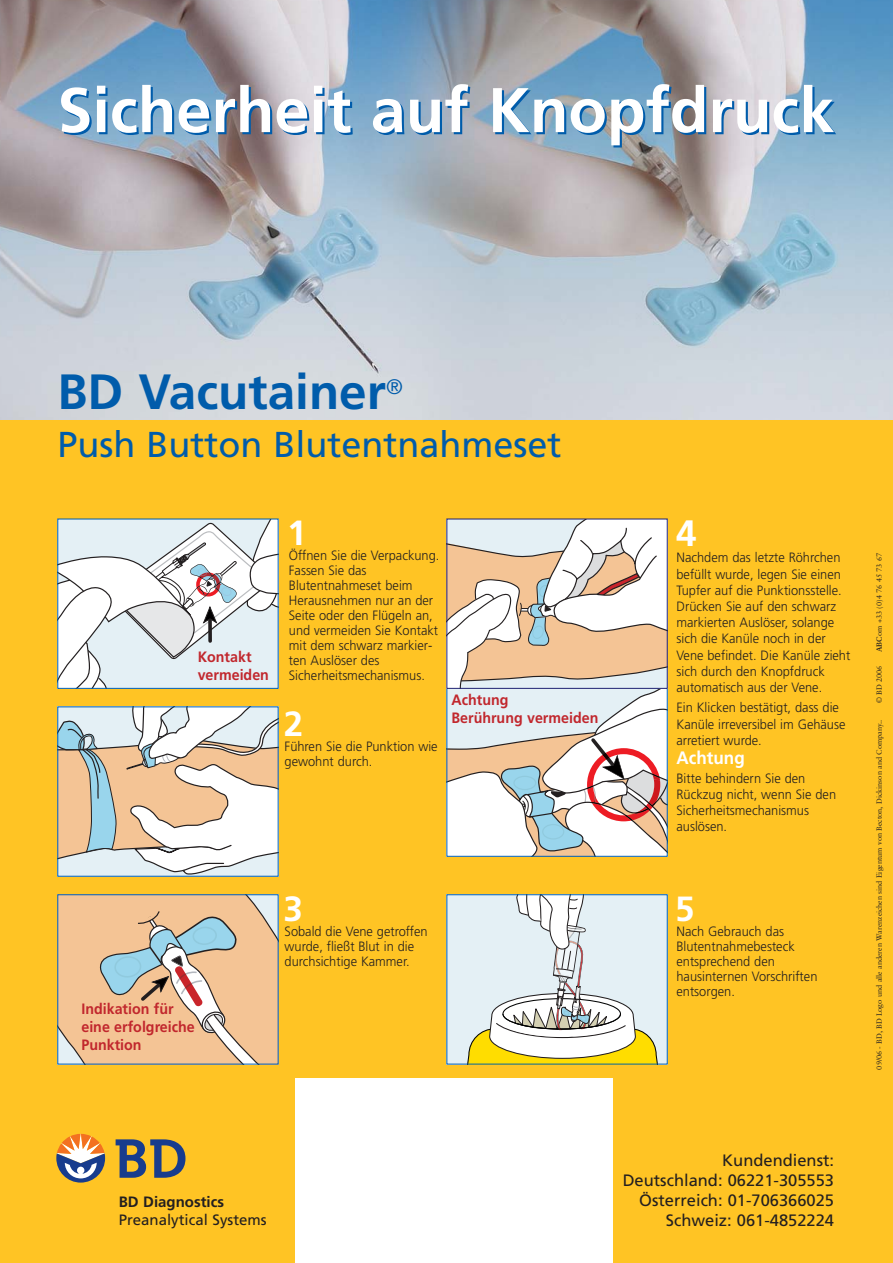
<style>
.page{position:relative;width:893px;height:1263px;background:#fff}
.page>*{position:absolute;margin:0;border:0;box-sizing:border-box;transform-origin:0 0}
.t1{font:700 63px "Frutiger";color:#005cab}
.t2{font:700 49.5px "Frutiger";color:#005cab}
.t3{font:700 36.75px "Frutiger";color:#fff}
.t4{font:36px "Frutiger";color:#005cab}
.t5{font:700 34.95px "Frutiger";color:#fff}
.t6{font:300 21px "Frutiger";color:#005cab}
.t7{font:700 18px "Frutiger";color:#fff;scale:.95 1}
.t8{font:16.5px/19.8px "Frutiger";color:#231f20;text-align:right}
.t9{font:700 15px/18px "Frutiger";color:#c1272d;scale:.95 1}
.t10{font:15px "Frutiger";color:#231f20}
.t11{font:700 15px "Frutiger";color:#231f20}
.t12{font:300 13.5px/15px "Frutiger";color:#231f20;scale:.95 1}
.t13{font:7.5px "Sabon";color:#231f20}
.s1{font-weight:700}
</style>
<div class="page">
<img style="left:0;top:0;width:893px;height:421px">
<div style="left:0;top:421px;width:893px;height:842px;background:#ffc424"></div>
<svg style="left:59px;top:708px;width:218px;height:166px;background:#e0d6c9"></svg>
<svg style="left:59px;top:521px;width:218px;height:166px;background:#e2e7ea"></svg>
<div style="left:57px;top:519px;width:222px;height:170px;border:1px solid #005cab"></div>
<svg style="left:447px;top:521px;width:220px;height:335px;background:#e4d9cf"></svg>
<div style="left:446px;top:519px;width:222px;height:170px;border:1px solid #1e2171"></div>
<svg style="left:116px;top:1139px;width:69px;height:39px"></svg>
<svg style="left:56px;top:1134px;width:49px;height:48px"></svg>
<svg style="left:59px;top:896px;width:218px;height:166px;background:#e3c2a0"></svg>
<svg style="left:448px;top:896px;width:218px;height:166px;background:#e0e5da"></svg>
<div style="left:446px;top:894px;width:222px;height:170px;border:1px solid #005cab"></div>
<div style="left:295px;top:1078px;width:317px;height:185px;background:#fff"></div>
<h1 class="t1" style="left:60px;top:87px;width:778px">Sicherheit auf Knopfdruck</h1>
<h2 class="t2" style="left:57px;top:372px;width:330px">BD Vacutainer</h2>
<h3 class="t6" style="left:386px;top:378px;width:18px">®</h3>
<h3 class="t4" style="left:57px;top:430px;width:505px">Push Button Blutentnahmeset</h3>
<p class="t9" style="left:198px;top:648px;width:77px">Kontakt vermeiden</p>
<h3 class="t5" style="left:287px;top:519px;width:21px">1</h3>
<p class="t12" style="left:289px;top:549px;width:160px">Öffnen Sie die Verpackung.<br>Fassen Sie das<br>Blutentnahmeset beim<br>Herausnehmen nur an der<br>Seite oder den Flügeln an, und vermeiden Sie Kontakt mit dem schwarz markier&shy;ten Auslöser des<br>Sicherheitsmechanismus.</p>
<h3 class="t5" style="left:284px;top:710px;width:21px">2</h3>
<p class="t12" style="left:285px;top:740px;width:163px">Führen Sie die Punktion wie gewohnt durch.</p>
<p class="t9" style="left:451px;top:692px;width:156px">Achtung<br>Berührung vermeiden</p>
<p class="t9" style="left:81px;top:1001px;width:121px">Indikation für eine erfolgreiche<br>Punktion</p>
<h3 class="t5" style="left:284px;top:894px;width:21px">3</h3>
<p class="t12" style="left:285px;top:924px;width:152px">Sobald die Vene getroffen wurde, fließt Blut in die durchsichtige Kammer.</p>
<h3 class="t3" style="left:676px;top:519px;width:22px">4</h3>
<p class="t12" style="left:676px;top:551px;width:184px;line-height:16.2px">Nachdem das letzte Röhrchen befüllt wurde, legen Sie einen<br>Tupfer auf die Punktionsstelle.<br>Drücken Sie auf den schwarz markierten Auslöser, solange sich die Kanüle noch in der<br>Vene befindet. Die Kanüle zieht sich durch den Knopfdruck automatisch aus der Vene.</p>
<p class="t12" style="left:676px;top:701px;width:179px;line-height:16.2px">Ein Klicken bestätigt, dass die<br>Kanüle irreversibel im Gehäuse arretiert wurde.</p>
<h3 class="t7" style="left:676px;top:751px;width:73px">Achtung</h3>
<p class="t12" style="left:676px;top:771px;width:170px;line-height:16.2px">Bitte behindern Sie den<br>Rückzug nicht, wenn Sie den<br>Sicherheitsmechanismus auslösen.</p>
<h3 class="t5" style="left:675px;top:894px;width:21px">5</h3>
<p class="t12" style="left:676px;top:924px;width:150px">Nach Gebrauch das<br>Blutentnahmebesteck entsprechend den hausinternen Vorschriften entsorgen.</p>
<p class="t13" style="left:876px;top:652px;width:101px;rotate:-90deg"><span class="s1">ABC</span>om +33 (0)4 76 45 73 67</p>
<p class="t13" style="left:876px;top:703px;width:39px;rotate:-90deg">© BD 2006</p>
<p class="t13" style="left:876px;top:1069px;width:352px;rotate:-90deg">09/06 - BD, BD Logo und alle anderen Warenzeichen sind Eigentum von Becton, Dickinson and Company..</p>
<p class="t11" style="left:119px;top:1196px;width:107px">BD Diagnostics</p>
<p class="t10" style="left:119px;top:1214px;width:149px">Preanalytical Systems</p>
<p class="t8" style="left:623px;top:1152px;width:213px">Kundendienst:<br>Deutschland: 06221-305553<br>Österreich: 01-706366025<br>Schweiz: 061-4852224</p>
</div>
